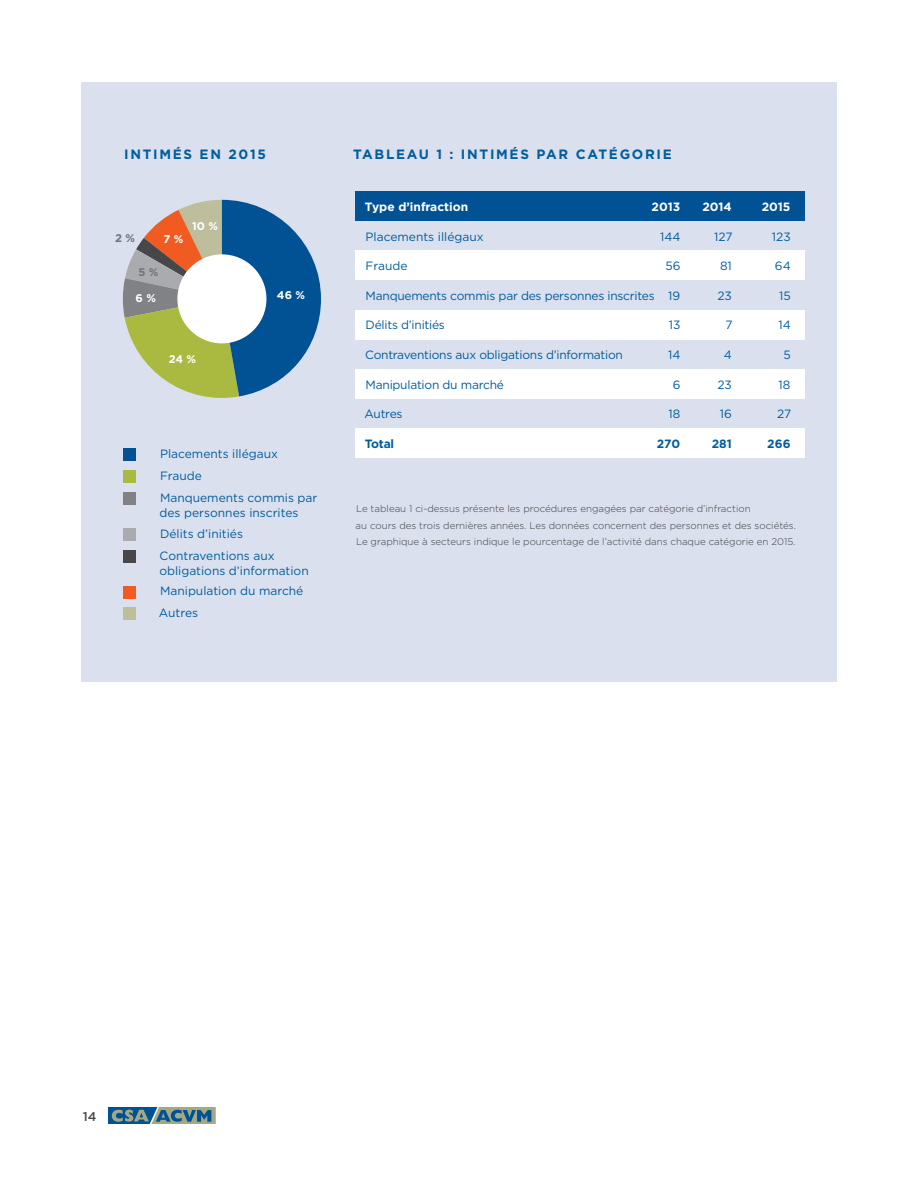
<style>
.page{position:relative;width:918px;height:1188px;background:#fff}
.page>*{position:absolute;margin:0;border:0;box-sizing:border-box;transform-origin:0 0}
.t1{font:700 13.5px "Gotham";letter-spacing:.125em;color:#005d9c}
.t2{font:500 12.75px "Gotham";color:#4e4945}
.t3{font:12px/21.8px "Gotham";color:#005d9c}
.t4{font:12px "Gotham";letter-spacing:-.02em;color:#005d9c}
.t5{font:700 12px "Gotham";color:#fff}
.t6{font:700 12px "Gotham";letter-spacing:-.015em;color:#005d9c}
.t7{font:700 11.1px "Gotham";color:#fff}
.t8{font:700 11.1px "Gotham";color:#727476}
.t9{font:300 9.75px/16.5px "Gotham";color:#414042}
</style>
<div class="page">
<svg style="left:108px;top:1107px;width:108px;height:17px;background:#547f8d"></svg>
<div style="left:81px;top:82px;width:756px;height:599px;background:#dbe0ee"></div>
<div style="left:124px;top:448px;width:12px;height:13px;background:#005295"></div>
<div style="left:124px;top:470px;width:12px;height:13px;background:#aab93f"></div>
<div style="left:124px;top:492px;width:12px;height:12px;background:#808285"></div>
<div style="left:124px;top:529px;width:12px;height:12px;background:#a9abae"></div>
<div style="left:124px;top:550px;width:12px;height:13px;background:#474749"></div>
<div style="left:124px;top:586px;width:12px;height:12px;background:#f15b22"></div>
<div style="left:124px;top:608px;width:12px;height:12px;background:#bebd9c"></div>
<svg style="left:122px;top:200px;width:199px;height:198px"></svg>
<div style="left:177px;top:254px;width:89px;height:89px;background:#fff;border-radius:50%"></div>
<div style="left:355px;top:310px;width:450px;height:29px;background:#fff"></div>
<div style="left:355px;top:369px;width:450px;height:29px;background:#fff"></div>
<div style="left:355px;top:428px;width:450px;height:29px;background:#fff"></div>
<div style="left:355px;top:251px;width:450px;height:29px;background:#fff"></div>
<div style="left:355px;top:191px;width:450px;height:30px;background:#005295"></div>
<h1 class="t1" style="left:124px;top:145px;width:143px">INTIMÉS EN 2015</h1>
<p class="t8" style="left:115px;top:230px;width:21px">2 %</p>
<p class="t7" style="left:164px;top:231px;width:21px">7 %</p>
<p class="t7" style="left:192px;top:219px;width:27px">10 %</p>
<p class="t8" style="left:138px;top:264px;width:21px">5 %</p>
<p class="t7" style="left:136px;top:291px;width:22px">6 %</p>
<p class="t7" style="left:169px;top:352px;width:29px">24 %</p>
<p class="t7" style="left:277px;top:288px;width:30px">46 %</p>
<p class="t3" style="left:160px;top:443px;width:159px">Placements illégaux<br>Fraude<br>Manquements commis par</p>
<p class="t3" style="left:160px;top:501px;width:140px">des personnes inscrites<br>Délits d’initiés<br>Contraventions aux</p>
<p class="t3" style="left:159px;top:560px;width:151px;line-height:21px">obligations d’information<br>Manipulation du marché<br>Autres</p>
<h1 class="t1" style="left:353px;top:145px;width:320px">TABLEAU 1 : INTIMÉS PAR CATÉGORIE</h1>
<p class="t5" style="left:365px;top:199px;width:105px">Type d’infraction</p>
<p class="t3" style="left:366px;top:225px;width:119px">Placements illégaux</p>
<p class="t3" style="left:366px;top:255px;width:43px">Fraude</p>
<p class="t4" style="left:366px;top:288px;width:291px">Manquements commis par des personnes inscrites</p>
<p class="t4" style="left:366px;top:317px;width:81px">Délits d’initiés</p>
<p class="t4" style="left:365px;top:347px;width:259px">Contraventions aux obligations d’information</p>
<p class="t4" style="left:366px;top:377px;width:140px">Manipulation du marché</p>
<p class="t3" style="left:364px;top:403px;width:40px">Autres</p>
<p class="t6" style="left:365px;top:436px;width:31px">Total</p>
<p class="t5" style="left:652px;top:199px;width:30px">2013</p>
<p class="t3" style="left:660px;top:225px;width:22px">144</p>
<p class="t3" style="left:665px;top:255px;width:17px">56</p>
<p class="t3" style="left:668px;top:284px;width:14px">19</p>
<p class="t3" style="left:669px;top:314px;width:13px">13</p>
<p class="t3" style="left:668px;top:344px;width:14px">14</p>
<p class="t3" style="left:673px;top:373px;width:9px">6</p>
<p class="t3" style="left:668px;top:403px;width:13px">18</p>
<p class="t6" style="left:657px;top:436px;width:25px">270</p>
<p class="t5" style="left:702px;top:199px;width:31px">2014</p>
<p class="t3" style="left:714px;top:225px;width:20px">127</p>
<p class="t3" style="left:720px;top:255px;width:13px">81</p>
<p class="t3" style="left:717px;top:284px;width:16px">23</p>
<p class="t3" style="left:725px;top:314px;width:9px">7</p>
<p class="t3" style="left:724px;top:344px;width:10px">4</p>
<p class="t3" style="left:717px;top:373px;width:16px">23</p>
<p class="t3" style="left:720px;top:403px;width:14px">16</p>
<p class="t6" style="left:712px;top:436px;width:22px">281</p>
<p class="t5" style="left:762px;top:199px;width:30px">2015</p>
<p class="t3" style="left:772px;top:225px;width:20px">123</p>
<p class="t3" style="left:775px;top:255px;width:17px">64</p>
<p class="t3" style="left:779px;top:284px;width:13px">15</p>
<p class="t3" style="left:778px;top:314px;width:14px">14</p>
<p class="t3" style="left:783px;top:344px;width:9px">5</p>
<p class="t3" style="left:779px;top:373px;width:13px">18</p>
<p class="t3" style="left:777px;top:403px;width:16px">27</p>
<p class="t6" style="left:767px;top:436px;width:25px">266</p>
<p class="t9" style="left:356px;top:500px;width:442px">Le tableau 1 ci-dessus présente les procédures engagées par catégorie d’infraction<br>au cours des trois dernières années. Les données concernent des personnes et des sociétés.<br>Le graphique à secteurs indique le pourcentage de l’activité dans chaque catégorie en 2015.</p>
<h2 class="t2" style="left:83px;top:1108px;width:15px">14</h2>
</div>
